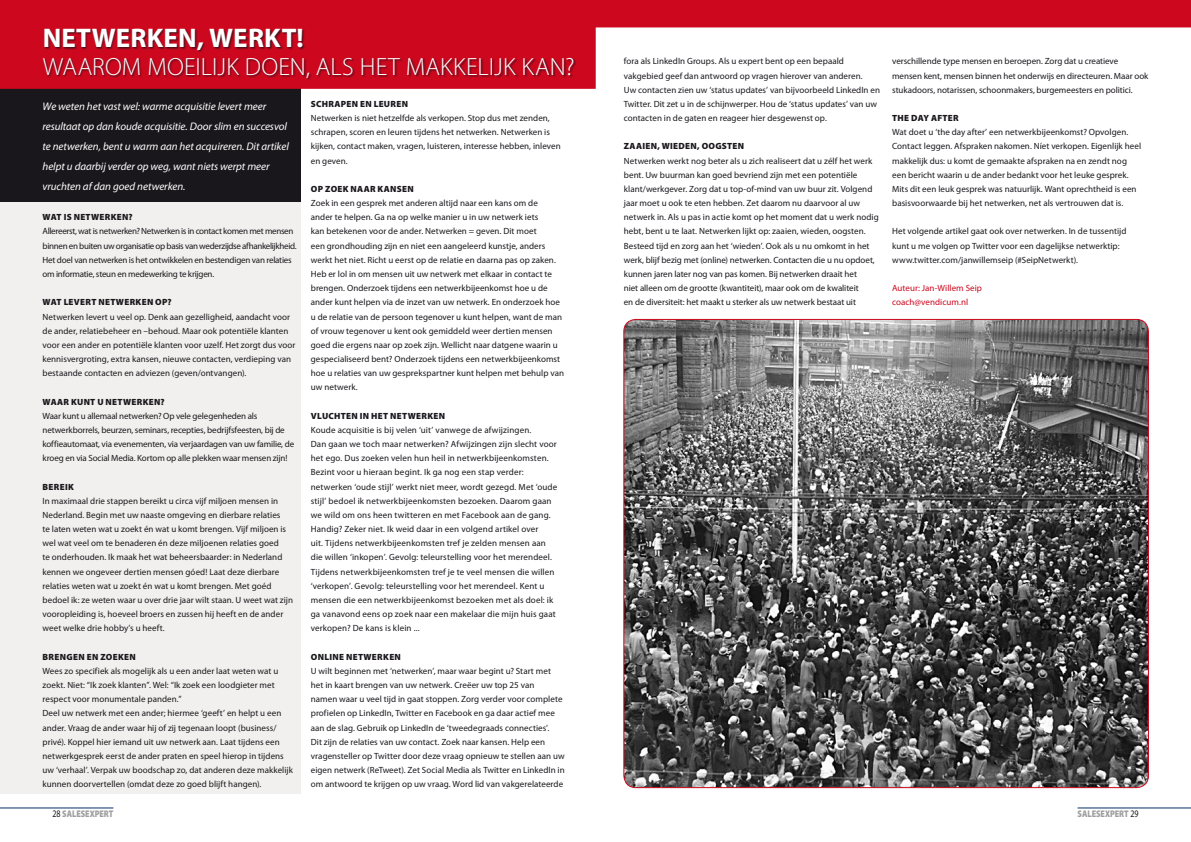
<style>
.page{position:relative;width:1191px;height:842px;background:#fff}
.page>*{position:absolute;margin:0;border:0;box-sizing:border-box;transform-origin:0 0}
.platte_tekst{font:700 27px "Myriad Pro";letter-spacing:.01em;color:#fff}
.platte_tekst-2{font:300 25px "Myriad Pro";letter-spacing:.005em;color:#fff}
.platte_tekst-3{font:italic 11px/20px "Myriad Pro";letter-spacing:-.005em;color:#fff}
.t1{font:900 9.6px "Myriad Pro";color:#9d9ea0;scale:.83 1}
.platte_tekst-4{font:9px/14.2px "Myriad Pro";letter-spacing:.005em;color:#1a171c}
.platte_tekst-5{font:9px/14.2px "Myriad Pro";letter-spacing:-.015em;color:#1a171c}
.platte_tekst-6{font:900 9px "Myriad Pro";letter-spacing:.035em;color:#1a171c}
.platte_tekst-7{font:9px "Myriad Pro";letter-spacing:-.035em;color:#1a171c}
.platte_tekst-8{font:9px/14.2px "Myriad Pro";letter-spacing:-.025em;color:#1a171c}
.platte_tekst-9{font:9px "Myriad Pro";color:#cd071e}
.s1{font-weight:400;font-size:10px;color:#1a171c}
</style>
<div class="page">
<hr style="left:0;top:808px;width:113px;height:1px;background:#00326a">
<hr style="left:1077px;top:808px;width:114px;height:1px;background:#00326a">
<div style="left:0;top:0;width:300px;height:794px;background:#f2f0ee"></div>
<div style="left:0;top:0;width:300px;height:201px;background:#1a171c"></div>
<svg style="left:0;top:0;width:1191px;height:89px;fill:#cd071e"></svg>
<div style="left:43px;top:28px;width:533px;height:53px;background:#1a171c;opacity:.75"></div>
<img style="left:625px;top:319px;width:523px;height:469px">
<p class="platte_tekst" style="left:43px;top:20px;width:262px">NETWERKEN, WERKT!</p>
<p class="platte_tekst-2" style="left:43px;top:51px;width:533px">WAAROM MOEILIJK DOEN, ALS HET MAKKELIJK KAN?</p>
<p class="platte_tekst-3" style="left:43px;top:96px;width:248px">We weten het vast wel: warme acquisitie levert meer resultaat op dan koude acquisitie. Door slim en succesvol te netwerken, bent u warm aan het acquireren. Dit artikel helpt u daarbij verder op weg, want niets werpt meer vruchten af dan goed netwerken.</p>
<p class="platte_tekst-6" style="left:43px;top:211px;width:92px">WAT IS NETWERKEN?</p>
<p class="platte_tekst-7" style="left:43px;top:226px;width:252px">Allereerst, wat is netwerken? Netwerken is in contact komen met mensen</p>
<p class="platte_tekst-7" style="left:43px;top:240px;width:256px">binnen en buiten uw organisatie op basis van wederzijdse afhankelijkheid.</p>
<p class="platte_tekst-8" style="left:43px;top:253px;width:251px">Het doel van netwerken is het ontwikkelen en bestendigen van relaties om informatie, steun en medewerking te krijgen.</p>
<p class="platte_tekst-6" style="left:43px;top:296px;width:131px">WAT LEVERT NETWERKEN OP?</p>
<p class="platte_tekst-4" style="left:43px;top:309px;width:254px">Netwerken levert u veel op. Denk aan gezelligheid, aandacht voor de ander, relatiebeheer en –behoud. Maar ook potentiële klanten voor een ander en potentiële klanten voor uzelf. Het zorgt dus voor kennisvergroting, extra kansen, nieuwe contacten, verdieping van bestaande contacten en adviezen (geven/ontvangen).</p>
<p class="platte_tekst-6" style="left:43px;top:395px;width:124px">WAAR KUNT U NETWERKEN?</p>
<p class="platte_tekst-5" style="left:43px;top:408px;width:253px">Waar kunt u allemaal netwerken? Op vele gelegenheden als netwerkborrels, beurzen, seminars, recepties, bedrijfsfeesten, bij de koffieautomaat, via evenementen, via verjaardagen van uw familie, de kroeg en via Social Media. Kortom op alle plekken waar mensen zijn!</p>
<p class="platte_tekst-6" style="left:43px;top:480px;width:33px">BEREIK</p>
<p class="platte_tekst-4" style="left:43px;top:493px;width:252px">In maximaal drie stappen bereikt u circa vijf miljoen mensen in Nederland. Begin met uw naaste omgeving en dierbare relaties<br>te laten weten wat u zoekt én wat u komt brengen. Vijf miljoen is wel wat veel om te benaderen én deze miljoenen relaties goed<br>te onderhouden. Ik maak het wat beheersbaarder: in Nederland kennen we ongeveer dertien mensen góed! Laat deze dierbare relaties weten wat u zoekt én wat u komt brengen. Met goéd bedoel ik: ze weten waar u over drie jaar wilt staan. U weet wat zijn vooropleiding is, hoeveel broers en zussen hij heeft en de ander weet welke drie hobby’s u heeft.</p>
<p class="platte_tekst-6" style="left:43px;top:651px;width:95px">BRENGEN EN ZOEKEN</p>
<p class="platte_tekst-4" style="left:43px;top:664px;width:237px">Wees zo specifiek als mogelijk als u een ander laat weten wat u zoekt. Niet: “Ik zoek klanten”. Wel: “Ik zoek een loodgieter met respect voor monumentale panden.”</p>
<p class="platte_tekst-4" style="left:43px;top:706px;width:252px">Deel uw netwerk met een ander; hiermee ‘geeft’ en helpt u een ander. Vraag de ander waar hij of zij tegenaan loopt (business/ privé). Koppel hier iemand uit uw netwerk aan. Laat tijdens een netwerkgesprek eerst de ander praten en speel hierop in tijdens uw ‘verhaal’. Verpak uw boodschap zo, dat anderen deze makkelijk kunnen doorvertellen (omdat deze zo goed blijft hangen).</p>
<p class="platte_tekst-6" style="left:311px;top:98px;width:99px">SCHRAPEN EN LEUREN</p>
<p class="platte_tekst-4" style="left:311px;top:111px;width:251px">Netwerken is niet hetzelfde als verkopen. Stop dus met zenden, schrapen, scoren en leuren tijdens het netwerken. Netwerken is kijken, contact maken, vragen, luisteren, interesse hebben, inleven en geven.</p>
<p class="platte_tekst-6" style="left:311px;top:183px;width:104px">OP ZOEK NAAR KANSEN</p>
<p class="platte_tekst-4" style="left:311px;top:196px;width:255px">Zoek in een gesprek met anderen altijd naar een kans om de<br>ander te helpen. Ga na op welke manier u in uw netwerk iets<br>kan betekenen voor de ander. Netwerken = geven. Dit moet<br>een grondhouding zijn en niet een aangeleerd kunstje, anders werkt het niet. Richt u eerst op de relatie en daarna pas op zaken.<br>Heb er lol in om mensen uit uw netwerk met elkaar in contact te brengen. Onderzoek tijdens een netwerkbijeenkomst hoe u de ander kunt helpen via de inzet van uw netwerk. En onderzoek hoe u de relatie van de persoon tegenover u kunt helpen, want de man of vrouw tegenover u kent ook gemiddeld weer dertien mensen goed die ergens naar op zoek zijn. Wellicht naar datgene waarin u gespecialiseerd bent? Onderzoek tijdens een netwerkbijeenkomst hoe u relaties van uw gesprekspartner kunt helpen met behulp van uw netwerk.</p>
<p class="platte_tekst-6" style="left:311px;top:410px;width:136px">VLUCHTEN IN HET NETWERKEN</p>
<p class="platte_tekst-4" style="left:311px;top:423px;width:222px">Koude acquisitie is bij velen ‘uit’ vanwege de afwijzingen.</p>
<p class="platte_tekst-4" style="left:311px;top:437px;width:248px">Dan gaan we toch maar netwerken? Afwijzingen zijn slecht voor het ego. Dus zoeken velen hun heil in netwerkbijeenkomsten.<br>Bezint voor u hieraan begint. Ik ga nog een stap verder: netwerken ‘oude stijl’ werkt niet meer, wordt gezegd. Met ‘oude stijl’ bedoel ik netwerkbijeenkomsten bezoeken. Daarom gaan we wild om ons heen twitteren en met Facebook aan de gang.<br>Handig? Zeker niet. Ik weid daar in een volgend artikel over<br>uit. Tijdens netwerkbijeenkomsten tref je zelden mensen aan die willen ‘inkopen’. Gevolg: teleurstelling voor het merendeel.<br>Tijdens netwerkbijeenkomsten tref je te veel mensen die willen ‘verkopen’. Gevolg: teleurstelling voor het merendeel. Kent u mensen die een netwerkbijeenkomst bezoeken met als doel: ik ga vanavond eens op zoek naar een makelaar die mijn huis gaat verkopen? De kans is klein ...</p>
<p class="platte_tekst-6" style="left:311px;top:651px;width:92px">ONLINE NETWERKEN</p>
<p class="platte_tekst-4" style="left:311px;top:664px;width:255px">U wilt beginnen met ‘netwerken’, maar waar begint u? Start met het in kaart brengen van uw netwerk. Creëer uw top 25 van<br>namen waar u veel tijd in gaat stoppen. Zorg verder voor complete profielen op LinkedIn, Twitter en Facebook en ga daar actief mee aan de slag. Gebruik op LinkedIn de ‘tweedegraads connecties’.<br>Dit zijn de relaties van uw contact. Zoek naar kansen. Help een vragensteller op Twitter door deze vraag opnieuw te stellen aan uw eigen netwerk (ReTweet). Zet Social Media als Twitter en LinkedIn in om antwoord te krijgen op uw vraag. Word lid van vakgerelateerde</p>
<p class="platte_tekst-4" style="left:624px;top:54px;width:240px">fora als LinkedIn Groups. Als u expert bent op een bepaald vakgebied geef dan antwoord op vragen hierover van anderen.</p>
<p class="platte_tekst-4" style="left:624px;top:82px;width:258px">Uw contacten zien uw ‘status updates’ van bijvoorbeeld LinkedIn en<br>Twitter. Dit zet u in de schijnwerper. Hou de ‘status updates’ van uw contacten in de gaten en reageer hier desgewenst op.</p>
<p class="platte_tekst-6" style="left:624px;top:140px;width:122px">ZAAIEN, WIEDEN, OOGSTEN</p>
<p class="platte_tekst-4" style="left:624px;top:153px;width:256px">Netwerken werkt nog beter als u zich realiseert dat u zélf het werk bent. Uw buurman kan goed bevriend zijn met een potentiële klant/werkgever. Zorg dat u top-of-mind van uw buur zit. Volgend jaar moet u ook te eten hebben. Zet daarom nu daarvoor al uw netwerk in. Als u pas in actie komt op het moment dat u werk nodig hebt, bent u te laat. Netwerken lijkt op: zaaien, wieden, oogsten.<br>Besteed tijd en zorg aan het ‘wieden’. Ook als u nu omkomt in het werk, blijf bezig met (online) netwerken. Contacten die u nu opdoet, kunnen jaren later nog van pas komen. Bij netwerken draait het<br>niet alleen om de grootte (kwantiteit), maar ook om de kwaliteit<br>en de diversiteit: het maakt u sterker als uw netwerk bestaat uit</p>
<p class="platte_tekst-4" style="left:892px;top:54px;width:258px">verschillende type mensen en beroepen. Zorg dat u creatieve mensen kent, mensen binnen het onderwijs en directeuren. Maar ook stukadoors, notarissen, schoonmakers, burgemeesters en politici.</p>
<p class="platte_tekst-6" style="left:892px;top:112px;width:68px">THE DAY AFTER</p>
<p class="platte_tekst-4" style="left:892px;top:125px;width:250px">Wat doet u ‘the day after’ een netwerkbijeenkomst? Opvolgen.<br>Contact leggen. Afspraken nakomen. Níet verkopen. Eigenlijk heel makkelijk dus: u komt de gemaakte afspraken na en zendt nog een bericht waarin u de ander bedankt voor het leuke gesprek.<br>Mits dit een leuk gesprek was natuurlijk. Want oprechtheid is een basisvoorwaarde bij het netwerken, net als vertrouwen dat is.</p>
<p class="platte_tekst-4" style="left:892px;top:224px;width:236px">Het volgende artikel gaat ook over netwerken. In de tussentijd</p>
<p class="platte_tekst-4" style="left:892px;top:238px;width:229px">kunt u me volgen op Twitter voor een dagelijkse netwerktip:</p>
<p class="platte_tekst-4" style="left:892px;top:253px;width:187px">www.twitter.com/janwillemseip (#SeipNetwerkt).</p>
<p class="platte_tekst-9" style="left:892px;top:283px;width:91px">Auteur: Jan-Willem Seip</p>
<p class="platte_tekst-9" style="left:892px;top:297px;width:77px">coach@vendicum.nl</p>
<p class="t1" style="left:52px;top:807px;width:75px"><span class="s1">28</span> SALESEXPERT</p>
<p class="t1" style="left:1077px;top:807px;width:75px">SALESEXPERT <span class="s1">29</span></p>
</div>
